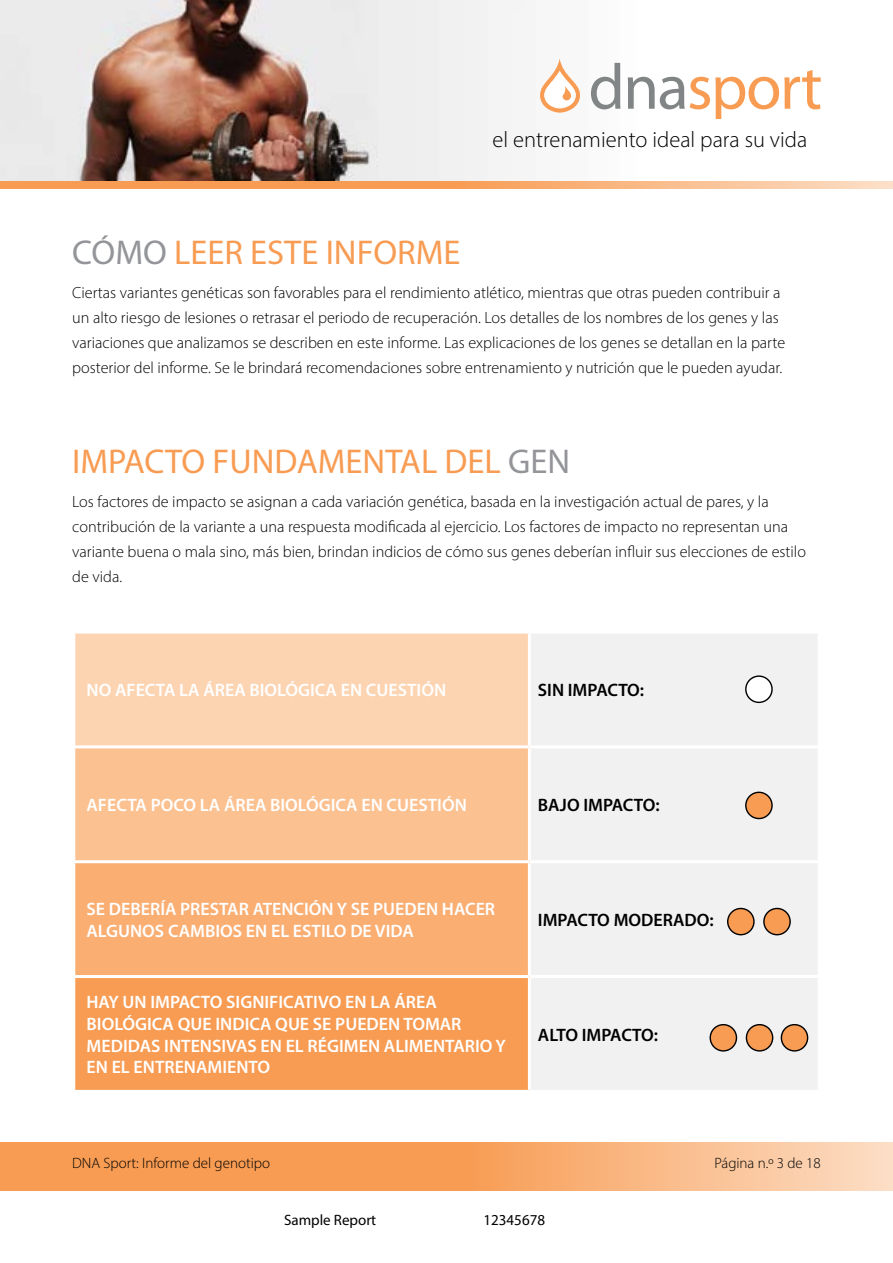
<style>
.page{position:relative;width:893px;height:1263px;background:#fff}
.page>*{position:absolute;margin:0;border:0;box-sizing:border-box;transform-origin:0 0}
.t1{font:34.5px "Myriad Pro";color:#f89c53}
.t2{font:300 22.5px "Myriad Pro";color:#000}
.t3{font:600 18px/21.6px "Myriad Pro";color:#fff}
.t4{font:600 18px "Myriad Pro";color:#000}
.t5{font:600 18px "Myriad Pro";letter-spacing:-.02em;color:#000}
.t6{font:300 16.2px/25.2px "Myriad Pro";color:#000}
.t7{font:300 15px "Myriad Pro";color:#000}
.t8{font:15px "Myriad Pro";color:#000}
.s1{color:#939598}
</style>
<div class="page">
<svg style="left:0;top:1142px;width:893px;height:49px;background:#f8ac6e"></svg>
<svg style="left:0;top:181px;width:893px;height:8px;background:#f8ac70"></svg>
<img style="left:0;top:0;width:628px;height:181px">
<svg style="left:540px;top:58px;width:40px;height:55px"></svg>
<svg style="left:591px;top:63px;width:29px;height:46px"></svg>
<svg style="left:628px;top:70px;width:193px;height:49px"></svg>
<div style="left:74px;top:632px;width:455px;height:115px;background:#fdd4b1"></div>
<div style="left:531px;top:634px;width:287px;height:456px;background:#f1f1f2"></div>
<div style="left:74px;top:747px;width:455px;height:115px;background:#fcc190"></div>
<div style="left:74px;top:862px;width:455px;height:114px;background:#faae72"></div>
<div style="left:74px;top:976px;width:455px;height:115px;background:#f89c53"></div>
<hr style="left:529px;top:745px;width:292px;height:3px;background:#fff">
<hr style="left:529px;top:860px;width:292px;height:3px;background:#fff">
<hr style="left:529px;top:975px;width:292px;height:3px;background:#fff">
<hr style="left:72px;top:631px;width:457px;height:3px;background:#fff">
<hr style="left:72px;top:634px;width:3px;height:111px;background:#fff">
<hr style="left:528px;top:634px;width:3px;height:111px;background:#fff">
<hr style="left:72px;top:745px;width:457px;height:3px;background:#fff">
<hr style="left:72px;top:748px;width:3px;height:112px;background:#fff">
<hr style="left:528px;top:748px;width:3px;height:112px;background:#fff">
<hr style="left:72px;top:860px;width:457px;height:3px;background:#fff">
<hr style="left:72px;top:863px;width:3px;height:112px;background:#fff">
<hr style="left:528px;top:863px;width:3px;height:112px;background:#fff">
<hr style="left:72px;top:975px;width:457px;height:3px;background:#fff">
<hr style="left:72px;top:978px;width:3px;height:112px;background:#fff">
<hr style="left:528px;top:978px;width:3px;height:112px;background:#fff">
<hr style="left:72px;top:1090px;width:457px;height:3px;background:#fff">
<svg style="left:745px;top:675px;width:28px;height:28px"></svg>
<svg style="left:745px;top:792px;width:28px;height:27px"></svg>
<svg style="left:727px;top:908px;width:28px;height:27px"></svg>
<svg style="left:763px;top:908px;width:28px;height:27px"></svg>
<svg style="left:746px;top:1024px;width:27px;height:27px"></svg>
<svg style="left:709px;top:1024px;width:28px;height:27px"></svg>
<svg style="left:781px;top:1024px;width:27px;height:27px"></svg>
<h2 class="t2" style="left:492px;top:126px;width:316px">el entrenamiento ideal para su vida</h2>
<h1 class="t1" style="left:72px;top:231px;width:390px"><span class="s1">CÓMO</span> LEER ESTE INFORME</h1>
<p class="t6" style="left:72px;top:279px;width:714px">Ciertas variantes genéticas son favorables para el rendimiento atlético, mientras que otras pueden contribuir a un alto riesgo de lesiones o retrasar el periodo de recuperación. Los detalles de los nombres de los genes y las variaciones que analizamos se describen en este informe. Las explicaciones de los genes se detallan en la parte posterior del informe. Se le brindará recomendaciones sobre entrenamiento y nutrición que le pueden ayudar.</p>
<h1 class="t1" style="left:72px;top:440px;width:499px">IMPACTO FUNDAMENTAL DEL <span class="s1">GEN</span></h1>
<p class="t6" style="left:72px;top:489px;width:735px">Los factores de impacto se asignan a cada variación genética, basada en la investigación actual de pares, y la contribución de la variante a una respuesta modificada al ejercicio. Los factores de impacto no representan una variante buena o mala sino, más bien, brindan indicios de cómo sus genes deberían influir sus elecciones de estilo de vida.</p>
<p class="t3" style="left:87px;top:679px;width:361px">NO AFECTA LA ÁREA BIOLÓGICA EN CUESTIÓN</p>
<p class="t4" style="left:538px;top:679px;width:108px">SIN IMPACTO:</p>
<p class="t3" style="left:87px;top:794px;width:382px">AFECTA POCO LA ÁREA BIOLÓGICA EN CUESTIÓN</p>
<p class="t4" style="left:538px;top:793px;width:123px">BAJO IMPACTO:</p>
<p class="t3" style="left:87px;top:898px;width:410px">SE DEBERÍA PRESTAR ATENCIÓN Y SE PUEDEN HACER<br>ALGUNOS CAMBIOS EN EL ESTILO DE VIDA</p>
<p class="t3" style="left:87px;top:991px;width:421px">HAY UN IMPACTO SIGNIFICATIVO EN LA ÁREA BIOLÓGICA QUE INDICA QUE SE PUEDEN TOMAR MEDIDAS INTENSIVAS EN EL RÉGIMEN ALIMENTARIO Y EN EL ENTRENAMIENTO</p>
<p class="t4" style="left:538px;top:908px;width:177px">IMPACTO MODERADO:</p>
<p class="t5" style="left:538px;top:1023px;width:122px">ALTO IMPACTO:</p>
<p class="t7" style="left:72px;top:1154px;width:199px">DNA Sport: Informe del genotipo</p>
<p class="t7" style="left:714px;top:1154px;width:108px">Página n.º 3 de 18</p>
<p class="t8" style="left:284px;top:1211px;width:94px">Sample Report</p>
<p class="t8" style="left:483px;top:1211px;width:63px">12345678</p>
</div>
